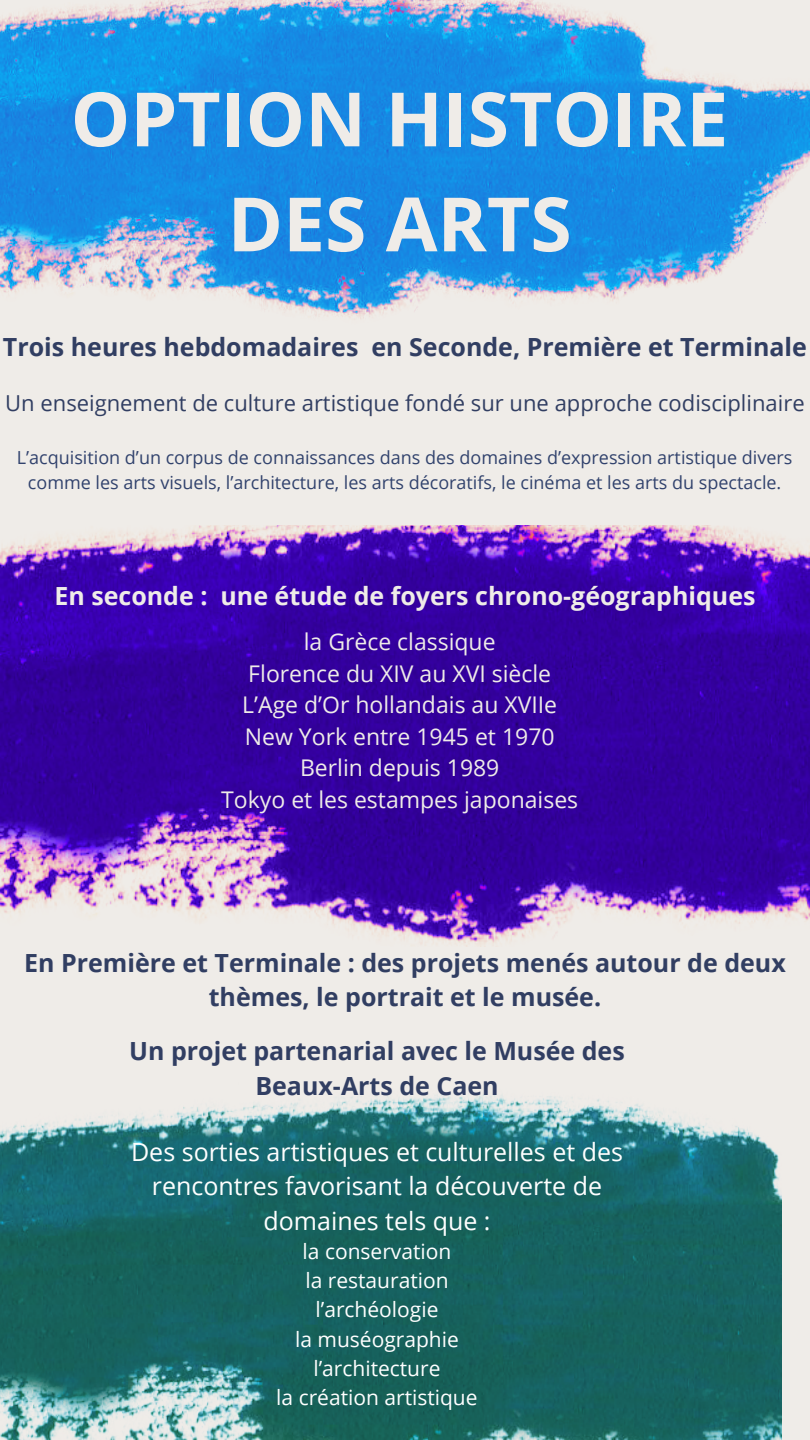
<style>
.page{position:relative;width:810px;height:1440px;background:#efece8}
.page>*{position:absolute;margin:0;border:0;box-sizing:border-box;transform-origin:0 0}
.t1{font:700 75px/105px "Open Sans";color:#efece8;text-align:center}
.t2{font:700 25px/34.5px "Open Sans";color:#313e62;text-align:center}
.t3{font:25px/34.5px "Open Sans";color:#fff;text-align:center}
.t4{font:700 25px "Open Sans";color:#efece8}
.t5{font:23px "Open Sans";color:#efece8}
.t6{font:22px "Open Sans";color:#313e62}
.t7{font:21px "Open Sans";color:#fff}
.t8{font:18px/24.8px "Open Sans";color:#31426d;text-align:center}
</style>
<div class="page">
<img style="left:0;top:0;width:810px;height:319px">
<img style="left:0;top:525px;width:810px;height:422px">
<img style="left:0;top:1093px;width:782px;height:347px">
<p class="t1" style="left:71px;top:65px;width:659px">OPTION HISTOIRE<br>DES ARTS</p>
<p class="t2" style="left:3px;top:330px;width:806px">Trois heures hebdomadaires en Seconde, Première et Terminale</p>
<p class="t6" style="left:5px;top:387px;width:801px">Un enseignement de culture artistique fondé sur une approche codisciplinaire</p>
<p class="t8" style="left:17px;top:445px;width:777px">L’acquisition d’un corpus de connaissances dans des domaines d’expression artistique divers comme les arts visuels, l’architecture, les arts décoratifs, le cinéma et les arts du spectacle.</p>
<p class="t4" style="left:54px;top:578px;width:703px">En seconde : une étude de foyers chrono-géographiques</p>
<p class="t5" style="left:304px;top:626px;width:193px">la Grèce classique</p>
<p class="t5" style="left:248px;top:657px;width:304px">Florence du XIV au XVI siècle</p>
<p class="t5" style="left:242px;top:689px;width:316px">L’Age d’Or hollandais au XVIIe</p>
<p class="t5" style="left:245px;top:720px;width:311px">New York entre 1945 et 1970</p>
<p class="t5" style="left:300px;top:752px;width:201px">Berlin depuis 1989</p>
<p class="t5" style="left:221px;top:783px;width:358px">Tokyo et les estampes japonaises</p>
<p class="t2" style="left:24px;top:945px;width:763px">En Première et Terminale : des projets menés autour de deux thèmes, le portrait et le musée.</p>
<p class="t2" style="left:129px;top:1033px;width:497px">Un projet partenarial avec le Musée des<br>Beaux-Arts de Caen</p>
<p class="t3" style="left:131px;top:1134px;width:493px">Des sorties artistiques et culturelles et des rencontres favorisant la découverte de domaines tels que :</p>
<p class="t7" style="left:303px;top:1237px;width:150px">la conservation</p>
<p class="t7" style="left:305px;top:1266px;width:145px">la restauration</p>
<p class="t7" style="left:316px;top:1295px;width:124px">l’archéologie</p>
<p class="t7" style="left:295px;top:1324px;width:165px">la muséographie</p>
<p class="t7" style="left:313px;top:1354px;width:129px">l’architecture</p>
<p class="t7" style="left:276px;top:1383px;width:203px">la création artistique</p>
</div>
